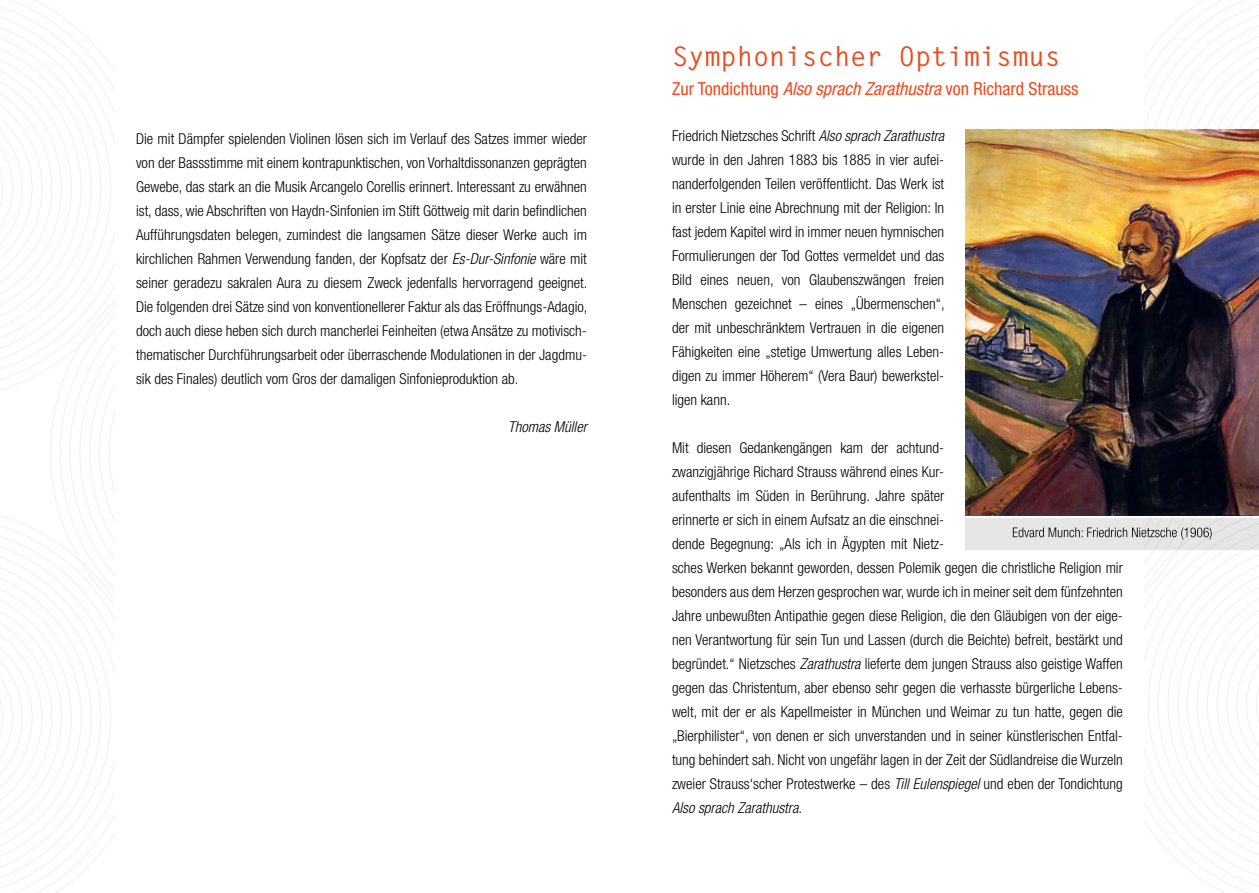
<style>
.page{position:relative;width:1259px;height:893px;background:#fff}
.page>*{position:absolute;margin:0;border:0;box-sizing:border-box;transform-origin:0 0}
.t1{font:700 27px "Letter Gothic Std";color:#e94c21}
.t2{font:condensed 18px "Helvetica Neue";color:#e94c21}
.t3{font:300 condensed 15px/24px "Helvetica Neue";color:#000;text-align:justify}
.t4{font:italic 300 condensed 15px "Helvetica Neue";color:#000}
.s1{font-style:italic}
</style>
<div class="page">
<svg style="left:0;top:0;width:115px;height:893px"></svg>
<svg style="left:0;top:75px;width:115px;height:756px"></svg>
<svg style="left:1144px;top:0;width:115px;height:893px"></svg>
<img style="left:965px;top:129px;width:47px;height:386px">
<div style="left:965px;top:518px;width:294px;height:31px;background:#e6e6e6"></div>
<img style="left:1012px;top:62px;width:247px;height:756px">
<p class="t3" style="left:136px;top:126px;width:453px">Die mit Dämpfer spielenden Violinen lösen sich im Verlauf des Satzes immer wieder von der Bassstimme mit einem kontrapunktischen, von Vorhaltdissonanzen geprägten Gewebe, das stark an die Musik Arcangelo Corellis erinnert. Interessant zu erwähnen ist, dass, wie Abschriften von Haydn-Sinfonien im Stift Göttweig mit darin befindlichen Aufführungsdaten belegen, zumindest die langsamen Sätze dieser Werke auch im kirchlichen Rahmen Verwendung fanden, der Kopfsatz der <span class="s1">Es-Dur-Sinfonie</span> wäre mit seiner geradezu sakralen Aura zu diesem Zweck jedenfalls hervorragend geeignet.<br>Die folgenden drei Sätze sind von konventionellerer Faktur als das Eröffnungs-Adagio, doch auch diese heben sich durch mancherlei Feinheiten (etwa Ansätze zu motivisch&shy;thematischer Durchführungsarbeit oder überraschende Modulationen in der Jagdmu&shy;sik des Finales) deutlich vom Gros der damaligen Sinfonieproduktion ab.</p>
<p class="t4" style="left:508px;top:418px;width:80px">Thomas Müller</p>
<h1 class="t1" style="left:672px;top:40px;width:390px">Symphonischer Optimismus</h1>
<p class="t2" style="left:672px;top:79px;width:408px">Zur Tondichtung <span class="s1">Also sprach Zarathustra</span> von Richard Strauss</p>
<p class="t3" style="left:672px;top:124px;width:274px">Friedrich Nietzsches Schrift <span class="s1">Also sprach Zarathustra </span>wurde in den Jahren 1883 bis 1885 in vier aufei&shy;nanderfolgenden Teilen veröffentlicht. Das Werk ist in erster Linie eine Abrechnung mit der Religion: In fast jedem Kapitel wird in immer neuen hymnischen Formulierungen der Tod Gottes vermeldet und das Bild eines neuen, von Glaubenszwängen freien Menschen gezeichnet – eines „Übermenschen“, der mit unbeschränktem Vertrauen in die eigenen Fähigkeiten eine „stetige Umwertung alles Leben&shy;digen zu immer Höherem“ (Vera Baur) bewerkstel&shy;ligen kann.</p>
<p class="t3" style="left:672px;top:436px;width:452px;text-align:left">Mit diesen Gedankengängen kam der achtund-<br>zwanzigjährige Richard Strauss während eines Kur-<br>aufenthalts im Süden in Berührung. Jahre später<br>erinnerte er sich in einem Aufsatz an die einschnei-<br>dende Begegnung: „Als ich in Ägypten mit Nietz-<br>sches Werken bekannt geworden, dessen Polemik gegen die christliche Religion mir besonders aus dem Herzen gesprochen war, wurde ich in meiner seit dem fünfzehnten Jahre unbewußten Antipathie gegen diese Religion, die den Gläubigen von der eige&shy;nen Verantwortung für sein Tun und Lassen (durch die Beichte) befreit, bestärkt und begründet.“ Nietzsches <span class="s1">Zarathustra</span> lieferte dem jungen Strauss also geistige Waffen gegen das Christentum, aber ebenso sehr gegen die verhasste bürgerliche Lebens&shy;welt, mit der er als Kapellmeister in München und Weimar zu tun hatte, gegen die „Bierphilister“, von denen er sich unverstanden und in seiner künstlerischen Entfal&shy;tung behindert sah. Nicht von ungefähr lagen in der Zeit der Südlandreise die Wurzeln zweier Strauss‘scher Protestwerke – des <span class="s1">Till Eulenspiegel</span> und eben der Tondichtung <span class="s1">Also sprach Zarathustra</span>.</p>
</div>
